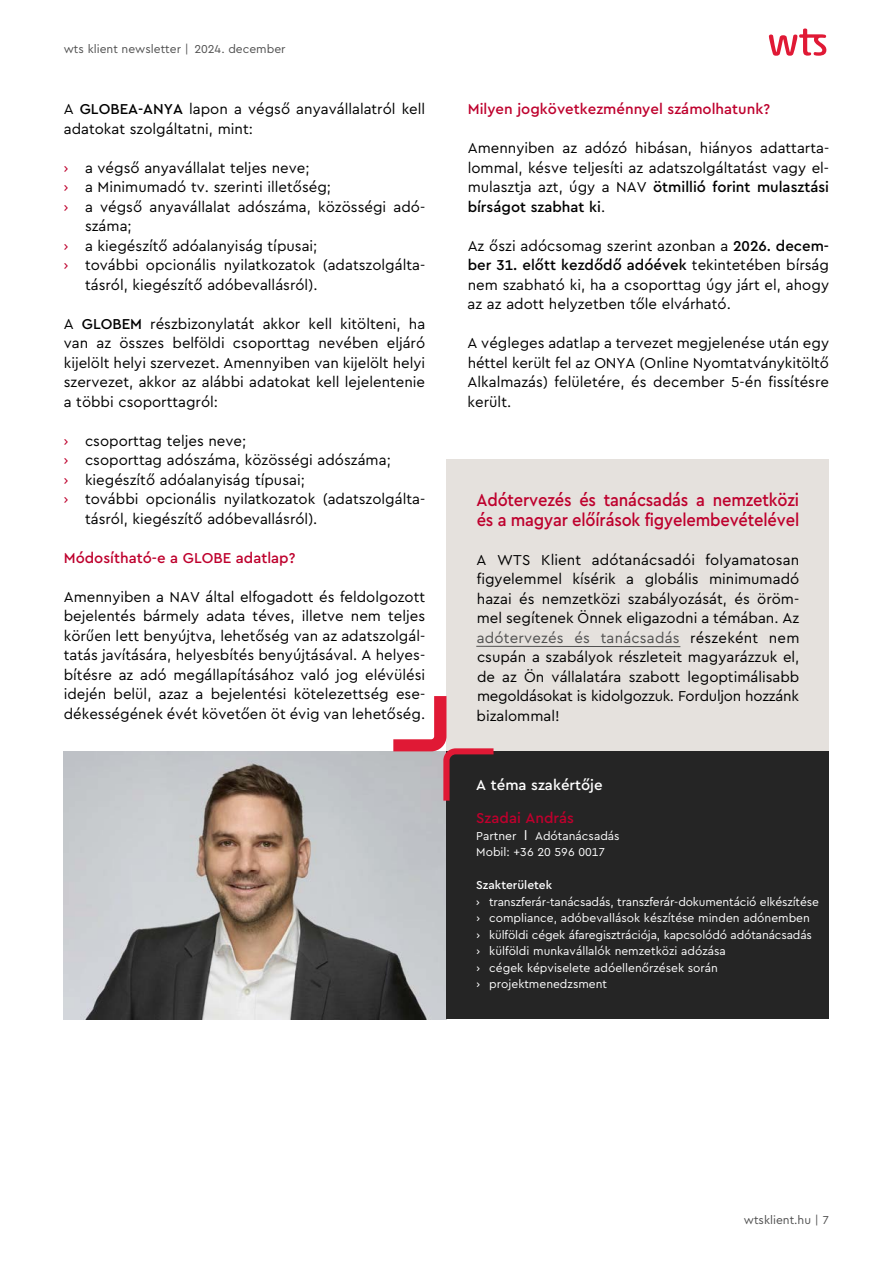
<style>
.page{position:relative;width:893px;height:1263px;background:#fff}
.page>*{position:absolute;margin:0;border:0;box-sizing:border-box;transform-origin:0 0}
.t1{font:500 18px/19.5px "WTS Cera";letter-spacing:-.01em;color:#be002d;scale:.92 1}
.t2{font:15px/19.5px "WTS Cera";color:#000;text-align:justify}
.t3{font:500 15px "WTS Cera";color:#be002d}
.t4{font:500 15px "WTS Cera";color:#fff}
.t5{font:12px/16.5px "WTS Cera";color:#fff}
.t6{font:12px "WTS Cera";color:#505050}
.t7{font:500 12px "WTS Cera";color:#fff}
.s1{font-weight:500}
.s2{color:#be002d}
.s3{color:#505050}
.s4{font-size:15px}
</style>
<div class="page">
<svg style="left:769px;top:29px;width:57px;height:27px"></svg>
<div style="left:446px;top:459px;width:383px;height:292px;background:#e5e1dd"></div>
<hr style="left:476px;top:646px;width:204px;height:1px;background:#505050">
<img style="left:64px;top:751px;width:382px;height:268px">
<div style="left:446px;top:751px;width:383px;height:268px;background:#252525"></div>
<svg style="left:393px;top:696px;width:100px;height:105px"></svg>
<p class="t6" style="left:64px;top:40px;width:223px">wts klient newsletter | 2024. december</p>
<p class="t2" style="left:64px;top:98px;width:363px">A <span class="s1">GLOBEA-ANYA</span> lapon a végső anyavállalatról kell adatokat szolgáltatni, mint:</p>
<p class="t2" style="left:64px;top:157px;width:247px"><span class="s2">›</span> a végső anyavállalat teljes neve;</p>
<p class="t2" style="left:64px;top:176px;width:269px"><span class="s2">›</span> a Minimumadó tv. szerinti illetőség;</p>
<p class="t2" style="left:64px;top:196px;width:363px"><span class="s2">›</span> a végső anyavállalat adószáma, közösségi adó-</p>
<p class="t2" style="left:85px;top:215px;width:48px">száma;</p>
<p class="t2" style="left:64px;top:235px;width:255px"><span class="s2">›</span> a kiegészítő adóalanyiság típusai;</p>
<p class="t2" style="left:64px;top:254px;width:363px"><span class="s2">›</span> további opcionális nyilatkozatok (adatszolgálta-</p>
<p class="t2" style="left:85px;top:274px;width:234px">tásról, kiegészítő adóbevallásról).</p>
<p class="t2" style="left:64px;top:313px;width:363px">A <span class="s1">GLOBEM</span> részbizonylatát akkor kell kitölteni, ha van az összes belföldi csoporttag nevében eljáró kijelölt helyi szervezet. Amennyiben van kijelölt helyi szervezet, akkor az alábbi adatokat kell lejelentenie a többi csoporttagról:</p>
<p class="t2" style="left:64px;top:430px;width:184px"><span class="s2">›</span> csoporttag teljes neve;</p>
<p class="t2" style="left:64px;top:449px;width:329px"><span class="s2">›</span> csoporttag adószáma, közösségi adószáma;</p>
<p class="t2" style="left:64px;top:469px;width:243px"><span class="s2">›</span> kiegészítő adóalanyiság típusai;</p>
<p class="t2" style="left:64px;top:488px;width:363px"><span class="s2">›</span> további opcionális nyilatkozatok (adatszolgálta-</p>
<p class="t2" style="left:85px;top:508px;width:234px">tásról, kiegészítő adóbevallásról).</p>
<p class="t3" style="left:64px;top:546px;width:233px">Módosítható-e a GLOBE adatlap?</p>
<p class="t2" style="left:64px;top:586px;width:363px">Amennyiben a NAV által elfogadott és feldolgozott bejelentés bármely adata téves, illetve nem teljes körűen lett benyújtva, lehetőség van az adatszolgál&shy;tatás javítására, helyesbítés benyújtásával. A helyes&shy;bítésre az adó megállapításához való jog elévülési idején belül, azaz a bejelentési kötelezettség ese&shy;dékességének évét követően öt évig van lehetőség.</p>
<p class="t3" style="left:468px;top:98px;width:304px">Milyen jogkövetkezménnyel számolhatunk?</p>
<p class="t2" style="left:468px;top:137px;width:363px">Amennyiben az adózó hibásan, hiányos adattarta&shy;lommal, késve teljesíti az adatszolgáltatást vagy el&shy;mulasztja azt, úgy a NAV <span class="s1">ötmillió forint mulasztási bírságot szabhat ki</span>.</p>
<p class="t2" style="left:468px;top:235px;width:363px">Az őszi adócsomag szerint azonban a <span class="s1">2026. decem&shy;ber 31. előtt kezdődő adóévek</span> tekintetében bírság nem szabható ki, ha a csoporttag úgy járt el, ahogy az az adott helyzetben tőle elvárható.</p>
<p class="t2" style="left:468px;top:332px;width:363px">A végleges adatlap a tervezet megjelenése után egy héttel került fel az ONYA (Online Nyomtatványkitöltő Alkalmazás) felületére, és december 5-én fissítésre került.</p>
<p class="t1" style="left:477px;top:489px;width:352px">Adótervezés és tanácsadás a nemzetközi és a magyar előírások figyelembevételével</p>
<p class="t2" style="left:477px;top:548px;width:324px">A WTS Klient adótanácsadói folyamatosan figyelemmel kísérik a globális minimumadó hazai és nemzetközi szabályozását, és öröm&shy;mel segítenek Önnek eligazodni a témában. Az <span class="s3">adótervezés és tanácsadás</span> részeként nem csupán a szabályok részleteit magyarázzuk el, de az Ön vállalatára szabott legoptimálisabb megoldásokat is kidolgozzuk. Forduljon hozzánk bizalommal!</p>
<p class="t4" style="left:476px;top:774px;width:128px">A téma szakértője</p>
<p class="t3" style="left:476px;top:807px;width:99px">Szadai András</p>
<p class="t5" style="left:476px;top:826px;width:145px">Partner <span class="s4">Ӏ</span> Adótanácsadás<br>Mobil: +36 20 596 0017</p>
<p class="t7" style="left:476px;top:876px;width:77px">Szakterületek</p>
<p class="t5" style="left:476px;top:892px;width:344px">› transzferár-tanácsadás, transzferár-dokumentáció elkészítése › compliance, adóbevallások készítése minden adónemben<br>› külföldi cégek áfaregisztrációja, kapcsolódó adótanácsadás<br>› külföldi munkavállalók nemzetközi adózása<br>› cégek képviselete adóellenőrzések során<br>› projektmenedzsment</p>
<p class="t6" style="left:744px;top:1211px;width:87px">wtsklient.hu | 7</p>
</div>
